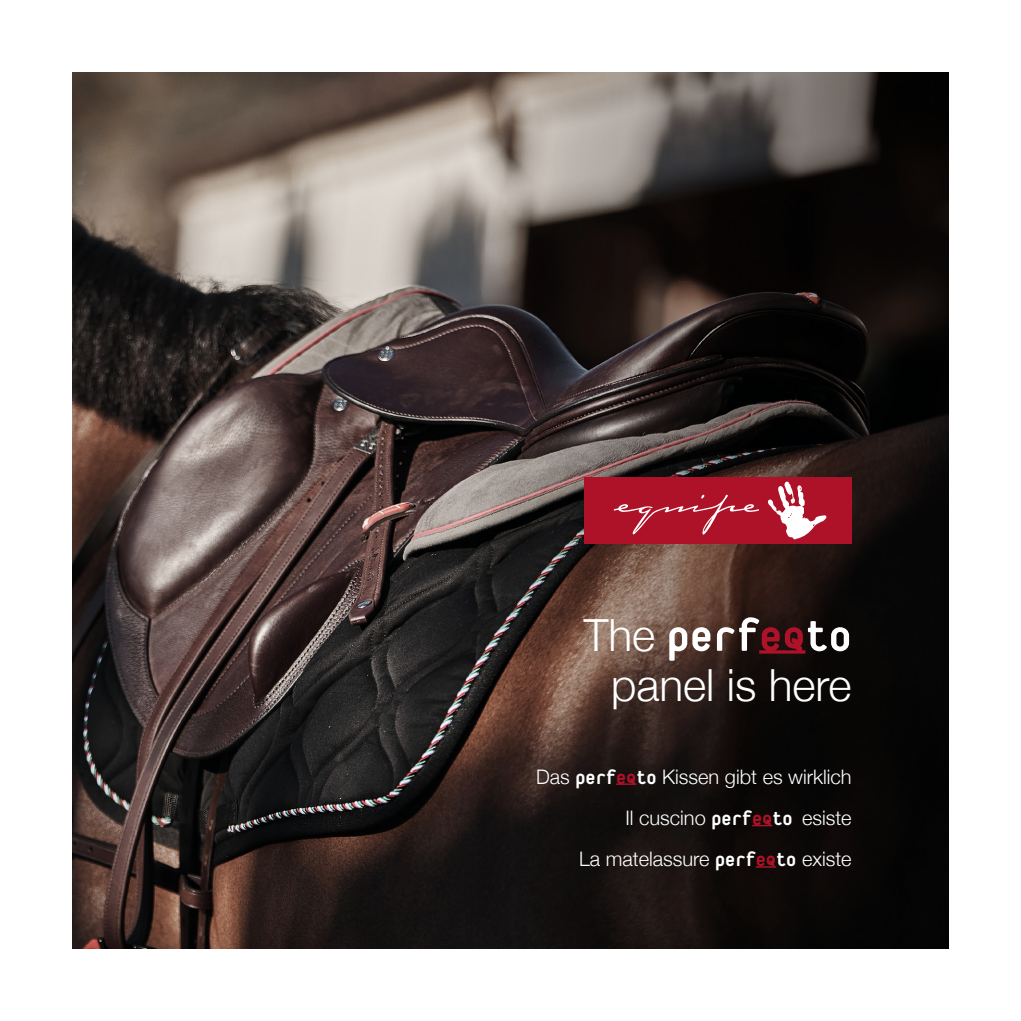
<style>
.page{position:relative;width:1021px;height:1021px;background:#fff}
.page>*{position:absolute;margin:0;border:0;box-sizing:border-box;transform-origin:0 0}
.t1{font:800 50px "Platelet OT";color:#fff}
.t2{font:300 44.2px "Helvetica Neue";color:#fff}
.t3{font:300 20px "Helvetica Neue";color:#fff}
.s1{font-family:"Helvetica Neue";font-weight:300;font-size:44.2px}
.s2{color:#ae1229}
.s3{font-family:"Platelet OT";font-weight:800;font-size:22px}
.s4{font-family:"Platelet OT";font-weight:800;font-size:22px;color:#ae1229}
</style>
<div class="page">
<img style="left:72px;top:72px;width:325px;height:876px">
<svg style="left:397px;top:72px;width:551px;height:876px;background:#342c29"></svg>
<div style="left:584px;top:477px;width:267px;height:67px;background:#ae1229"></div>
<svg style="left:768px;top:481px;width:58px;height:58px"></svg>
<svg style="left:614px;top:494px;width:145px;height:40px"></svg>
<hr style="left:752px;top:824px;width:20px;height:2px;background:#ae1229">
<svg style="left:616px;top:783px;width:20px;height:1px"></svg>
<svg style="left:755px;top:866px;width:21px;height:1px"></svg>
<hr style="left:759px;top:650px;width:46px;height:3px;background:#ae1229">
<p class="t1" style="left:584px;top:616px;width:269px"><span class="s1">The</span> perf<span class="s2">eQ</span>to</p>
<p class="t2" style="left:611px;top:649px;width:242px">panel is here</p>
<p class="t3" style="left:536px;top:760px;width:317px">Das <span class="s3">perf</span><span class="s4">eQ</span><span class="s3">to</span> Kissen gibt es wirklich</p>
<p class="t3" style="left:625px;top:801px;width:228px">Il cuscino <span class="s3">perf</span><span class="s4">eQ</span><span class="s3">to</span> esiste</p>
<p class="t3" style="left:579px;top:843px;width:274px">La matelassure <span class="s3">perf</span><span class="s4">eQ</span><span class="s3">to</span> existe</p>
</div>
